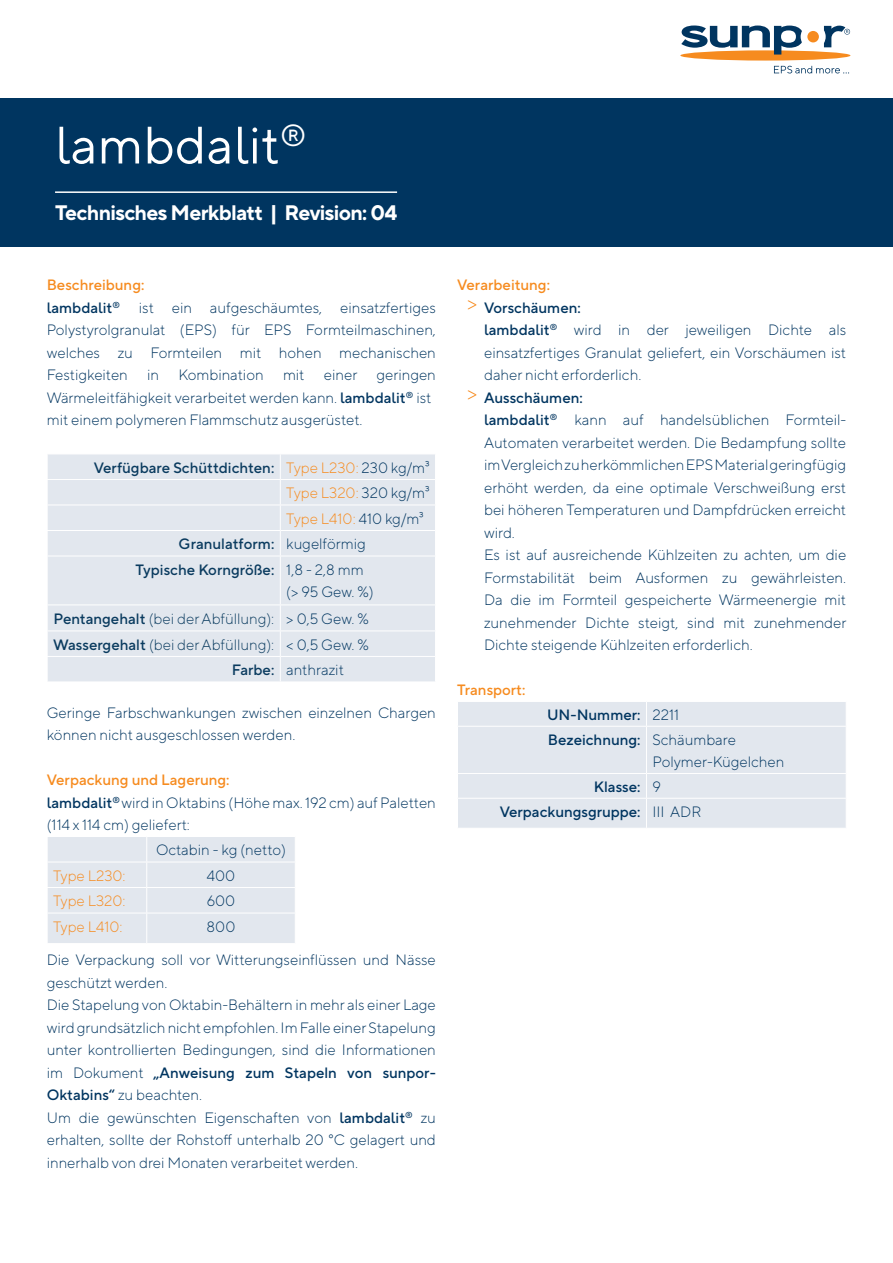
<style>
.page{position:relative;width:893px;height:1263px;background:#fff}
.page>*{position:absolute;margin:0;border:0;box-sizing:border-box;transform-origin:0 0}
.t1{font:52.5px "TT Norms Pro";color:#fff}
.t2{font:700 21px "TT Norms Pro";letter-spacing:-.03em;color:#fff}
.t3{font:300 15px/22.5px "TT Norms Pro";color:#003560}
.t4{font:500 15px/24.8px "TT Norms Pro";color:#003560}
.t5{font:500 15px "TT Norms Pro";color:#0a3b5f}
.t6{font:300 15px "TT Norms Pro";color:#0a3b5f}
.t7{font:300 15px "TT Norms Pro";color:#f68b1f}
.t8{font:500 15px/22.5px "TT Norms Pro";color:#f68b1f}
.s1{color:#003560}
.s2{font-weight:500}
.s3{font-weight:300;color:#f68b1f}
.s4{font-weight:300;color:#003560}
.s5{font-weight:500;color:#0a3b5f}
.s6{font-weight:500;color:#f68b1f}
.s7{font-weight:300;font-size:21px;color:#f68b1f}
.s8{font-weight:300}
</style>
<div class="page">
<div style="left:0;top:98px;width:893px;height:148px;background:#003560"></div>
<hr style="left:55px;top:191px;width:342px;height:2px;background:#fff">
<div style="left:48px;top:455px;width:387px;height:226px;background:#e2e7ee"></div>
<hr style="left:47px;top:479px;width:233px;height:1px;background:#fff">
<hr style="left:280px;top:479px;width:156px;height:1px;background:#fff">
<hr style="left:47px;top:505px;width:233px;height:1px;background:#fff">
<hr style="left:280px;top:505px;width:156px;height:1px;background:#fff">
<hr style="left:47px;top:530px;width:233px;height:1px;background:#fff">
<hr style="left:280px;top:530px;width:156px;height:1px;background:#fff">
<svg style="left:280px;top:455px;width:1px;height:101px"></svg>
<hr style="left:47px;top:556px;width:233px;height:1px;background:#fff">
<hr style="left:280px;top:556px;width:156px;height:1px;background:#fff">
<hr style="left:280px;top:556px;width:1px;height:48px;background:#fff">
<hr style="left:47px;top:604px;width:233px;height:1px;background:#fff">
<hr style="left:280px;top:604px;width:156px;height:1px;background:#fff">
<hr style="left:47px;top:630px;width:233px;height:1px;background:#fff">
<hr style="left:280px;top:630px;width:156px;height:1px;background:#fff">
<hr style="left:47px;top:656px;width:233px;height:1px;background:#fff">
<hr style="left:280px;top:656px;width:156px;height:1px;background:#fff">
<svg style="left:280px;top:605px;width:1px;height:76px"></svg>
<div style="left:48px;top:837px;width:247px;height:106px;background:#e2e7ee"></div>
<hr style="left:47px;top:913px;width:100px;height:1px;background:#fff">
<hr style="left:147px;top:913px;width:149px;height:1px;background:#fff">
<hr style="left:146px;top:913px;width:1px;height:30px;background:#fff">
<div style="left:680px;top:50px;width:170px;height:11px;background:#f68b1f;border-radius:50%"></div>
<div style="left:807px;top:31px;width:12px;height:11px;background:#f68b1f;border-radius:50%"></div>
<svg style="left:824px;top:26px;width:26px;height:21px"></svg>
<svg style="left:681px;top:26px;width:121px;height:29px"></svg>
<svg style="left:774px;top:66px;width:75px;height:7px"></svg>
<div style="left:458px;top:702px;width:388px;height:126px;background:#e2e7ee"></div>
<svg style="left:646px;top:702px;width:1px;height:24px"></svg>
<hr style="left:457px;top:726px;width:189px;height:1px;background:#fff">
<hr style="left:646px;top:726px;width:201px;height:1px;background:#fff">
<hr style="left:646px;top:727px;width:1px;height:46px;background:#fff">
<hr style="left:457px;top:773px;width:189px;height:1px;background:#fff">
<hr style="left:646px;top:773px;width:201px;height:1px;background:#fff">
<hr style="left:457px;top:798px;width:189px;height:1px;background:#fff">
<hr style="left:646px;top:798px;width:201px;height:1px;background:#fff">
<svg style="left:646px;top:774px;width:1px;height:54px"></svg>
<h1 class="t1" style="left:55px;top:111px;width:253px">lambdalit<sup>®</sup></h1>
<h2 class="t2" style="left:55px;top:199px;width:343px">Technisches Merkblatt | Revision: 04</h2>
<p class="t8" style="left:47px;top:273px;width:99px">Beschreibung: <span class="s1">lambdalit</span><sup>®</sup></p>
<p class="t3" style="left:47px;top:295px;width:391px;text-align:justify;text-indent:92px">ist ein aufgeschäumtes, einsatzfertiges Polystyrolgranulat (EPS) für EPS Formteilmaschinen, welches zu Formteilen mit hohen mechanischen Festigkeiten</p>
<p class="t3" style="left:147px;top:363px;width:13px">in</p>
<p class="t3" style="left:179px;top:363px;width:87px">Kombination</p>
<p class="t3" style="left:283px;top:363px;width:23px">mit</p>
<p class="t3" style="left:324px;top:363px;width:35px">einer</p>
<p class="t3" style="left:47px;top:363px;width:391px;text-indent:330px">geringen<br>Wärmeleitfähigkeit verarbeitet werden kann. <span class="s2">lambdalit</span><sup>®</sup> ist mit einem polymeren Flammschutz ausgerüstet.</p>
<p class="t5" style="left:94px;top:458px;width:337px">Verfügbare Schüttdichten: <span class="s3">Type L230:</span> <span class="s4">230 kg/m³</span></p>
<p class="t7" style="left:286px;top:483px;width:145px">Type L320: <span class="s1">320 kg/m³</span></p>
<p class="t7" style="left:286px;top:509px;width:139px">Type L410: <span class="s1">410 kg/m³</span></p>
<p class="t5" style="left:179px;top:534px;width:189px">Granulatform: <span class="s4">kugelförmig</span></p>
<p class="t5" style="left:136px;top:560px;width:229px">Typische Korngröße: <span class="s4">1,8 - 2,8 mm</span></p>
<p class="t3" style="left:286px;top:580px;width:89px">(&gt; 95 Gew. %)</p>
<p class="t6" style="left:54px;top:609px;width:317px"><span class="s2">Pentangehalt</span> (bei der Abfüllung): <span class="s1">&gt; 0,5 Gew. %</span></p>
<p class="t6" style="left:53px;top:635px;width:317px"><span class="s2">Wassergehalt</span> (bei der Abfüllung): <span class="s1">&lt; 0,5 Gew. %</span></p>
<p class="t3" style="left:232px;top:658px;width:114px"><span class="s5">Farbe:</span> anthrazit</p>
<p class="t3" style="left:47px;top:701px;width:391px">Geringe Farbschwankungen zwischen einzelnen Chargen können nicht ausgeschlossen werden.</p>
<p class="t3" style="left:47px;top:768px;width:391px"><span class="s6">Verpackung und Lagerung:<br></span><span class="s2">lambdalit</span><sup>®</sup> wird in Oktabins (Höhe max. 192 cm) auf Paletten (114 x 114 cm) geliefert:</p>
<p class="t3" style="left:156px;top:838px;width:131px">Octabin - kg (netto)</p>
<p class="t7" style="left:53px;top:866px;width:74px">Type L230:</p>
<p class="t3" style="left:207px;top:864px;width:30px">400</p>
<p class="t7" style="left:53px;top:891px;width:74px">Type L320:</p>
<p class="t3" style="left:207px;top:889px;width:30px">600</p>
<p class="t7" style="left:53px;top:917px;width:71px">Type L410:</p>
<p class="t3" style="left:207px;top:915px;width:30px">800</p>
<p class="t3" style="left:47px;top:948px;width:391px">Die Verpackung soll vor Witterungseinflüssen und Nässe geschützt werden.<br>Die Stapelung von Oktabin-Behältern in mehr als einer Lage wird grundsätzlich nicht empfohlen. Im Falle einer Stapelung unter kontrollierten Bedingungen, sind die Informationen im Dokument <span class="s2">„Anweisung zum Stapeln von sunpor-Oktabins“</span> zu beachten.<br>Um die gewünschten Eigenschaften von <span class="s2">lambdalit</span><sup>®</sup> zu erhalten, sollte der Rohstoff unterhalb 20 °C gelagert und innerhalb von drei Monaten verarbeitet werden.</p>
<p class="t8" style="left:457px;top:273px;width:94px">Verarbeitung:</p>
<p class="t4" style="left:467px;top:294px;width:115px"><span class="s7">&gt;</span> Vorschäumen:</p>
<p class="t3" style="left:484px;top:318px;width:364px"><span class="s2">lambdalit</span><sup>®</sup> wird in der jeweiligen Dichte als</p>
<p class="t3" style="left:484px;top:340px;width:364px">einsatzfertiges Granulat geliefert, ein Vorschäumen ist</p>
<p class="t3" style="left:484px;top:363px;width:159px">daher nicht erforderlich.</p>
<p class="t4" style="left:467px;top:384px;width:117px"><span class="s7">&gt;</span> Ausschäumen:</p>
<p class="t3" style="left:484px;top:408px;width:364px"><span class="s2">lambdalit</span><sup>®</sup> kann auf handelsüblichen Formteil-</p>
<p class="t3" style="left:484px;top:430px;width:364px">Automaten verarbeitet werden. Die Bedampfung sollte</p>
<p class="t3" style="left:484px;top:453px;width:364px">im Vergleich zu herkömmlichen EPS Material geringfügig</p>
<p class="t3" style="left:484px;top:475px;width:364px">erhöht werden, da eine optimale Verschweißung erst</p>
<p class="t3" style="left:484px;top:498px;width:364px">bei höheren Temperaturen und Dampfdrücken erreicht</p>
<p class="t3" style="left:484px;top:520px;width:32px">wird.</p>
<p class="t3" style="left:484px;top:543px;width:364px">Es ist auf ausreichende Kühlzeiten zu achten, um die</p>
<p class="t3" style="left:484px;top:565px;width:364px">Formstabilität beim Ausformen zu gewährleisten.</p>
<p class="t3" style="left:484px;top:588px;width:364px">Da die im Formteil gespeicherte Wärmeenergie mit</p>
<p class="t3" style="left:484px;top:610px;width:364px">zunehmender Dichte steigt, sind mit zunehmender</p>
<p class="t3" style="left:484px;top:633px;width:270px">Dichte steigende Kühlzeiten erforderlich.</p>
<p class="t8" style="left:457px;top:678px;width:70px">Transport:</p>
<p class="t4" style="left:547px;top:702px;width:190px">UN-Nummer: <span class="s8">2211<br></span>Bezeichnung: <span class="s8">Schäumbare</span></p>
<p class="t3" style="left:652px;top:750px;width:133px">Polymer-Kügelchen</p>
<p class="t4" style="left:594px;top:774px;width:69px">Klasse: <span class="s8">9</span></p>
<p class="t4" style="left:500px;top:799px;width:203px">Verpackungsgruppe: <span class="s8">III ADR</span></p>
</div>
